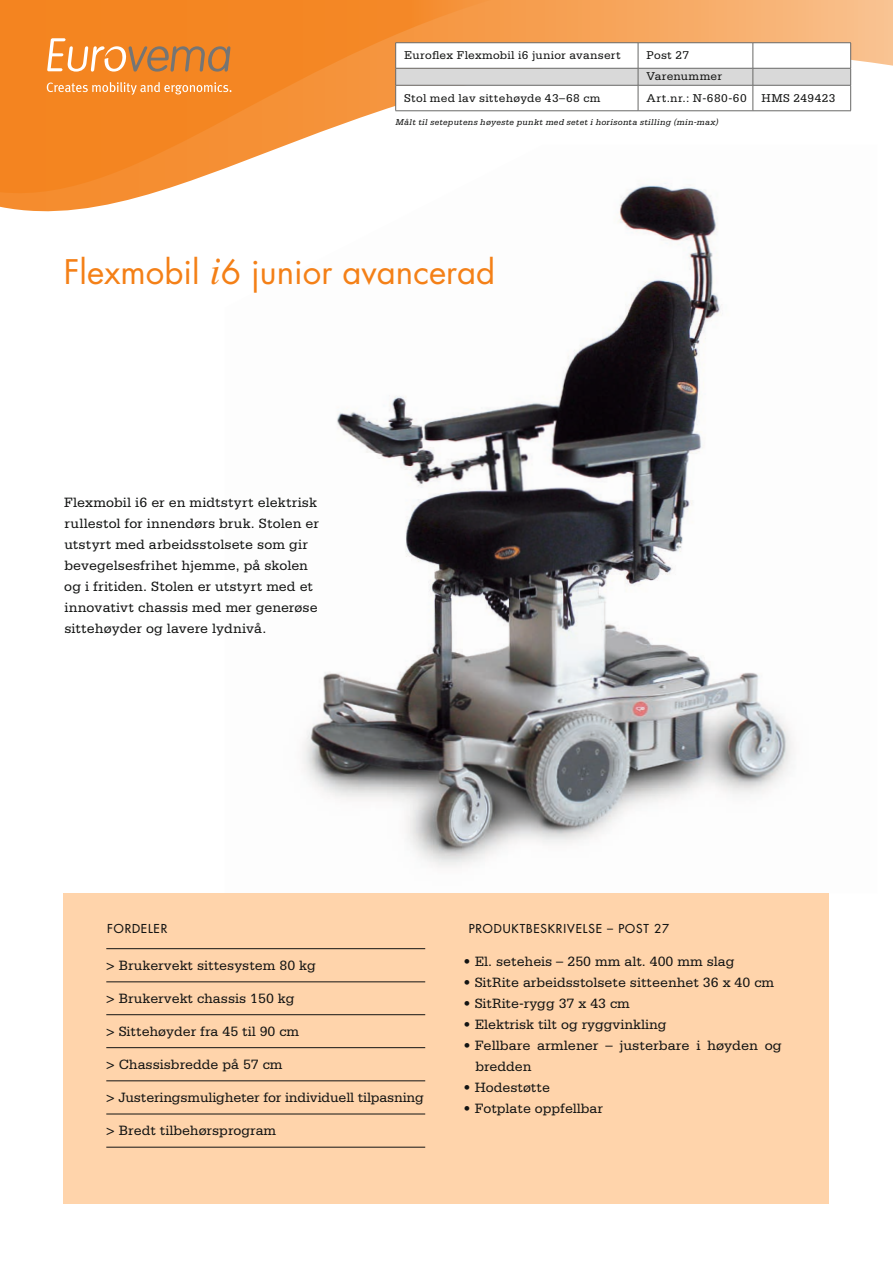
<style>
.page{position:relative;width:893px;height:1263px;background:#fff}
.page>*{position:absolute;margin:0;border:0;box-sizing:border-box;transform-origin:0 0}
.t1{font:33px "Futura Std";color:#f48017}
.t2{font:14.25px/21px "Serifa Std";color:#131413}
.t3{font:12px/21.3px "Serifa Std";letter-spacing:.025em;color:#131413}
.t4{font:500 12px "Futura Std";letter-spacing:.075em;color:#131413}
.t5{font:italic 9px "Serifa Std";letter-spacing:.035em;color:#131413}
.s1{font-family:"Times LT Std";font-style:italic;font-size:39px}
</style>
<div class="page">
<svg style="left:0;top:0;width:893px;height:212px"></svg>
<svg style="left:0;top:0;width:538px;height:195px;background:#f59641"></svg>
<svg style="left:47px;top:38px;width:184px;height:34px;background:#e29045"></svg>
<svg style="left:47px;top:82px;width:184px;height:13px;background:#f69f50"></svg>
<div style="left:64px;top:893px;width:765px;height:310px;background:#ffd4ab"></div>
<img style="left:225px;top:145px;width:652px;height:722px">
<hr style="left:395px;top:42px;width:243px;height:1px;background:#686867">
<hr style="left:638px;top:42px;width:115px;height:1px;background:#686867">
<hr style="left:753px;top:42px;width:98px;height:1px;background:#686867">
<svg style="left:395px;top:43px;width:456px;height:68px"></svg>
<hr style="left:395px;top:111px;width:243px;height:1px;background:#686867">
<hr style="left:638px;top:111px;width:115px;height:1px;background:#686867">
<hr style="left:753px;top:111px;width:98px;height:1px;background:#686867">
<hr style="left:106px;top:981px;width:319px;height:1px;background:#131413">
<hr style="left:106px;top:948px;width:319px;height:1px;background:#131413">
<hr style="left:106px;top:1014px;width:319px;height:1px;background:#131413">
<hr style="left:106px;top:1047px;width:319px;height:1px;background:#131413">
<hr style="left:106px;top:1080px;width:319px;height:1px;background:#131413">
<hr style="left:106px;top:1113px;width:319px;height:1px;background:#131413">
<hr style="left:106px;top:1147px;width:319px;height:1px;background:#131413">
<p class="t3" style="left:404px;top:45px;width:218px">Euroflex Flexmobil i6 junior avansert</p>
<p class="t3" style="left:647px;top:45px;width:77px">Post 27<br>Varenummer</p>
<p class="t3" style="left:404px;top:87px;width:198px">Stol med lav sittehøyde 43–68 cm</p>
<p class="t3" style="left:647px;top:87px;width:191px">Art.nr.: N-680-60 HMS 249423</p>
<p class="t5" style="left:395px;top:117px;width:325px">Målt til seteputens høyeste punkt med setet i horisonta stilling (min-max)</p>
<h1 class="t1" style="left:64px;top:251px;width:433px">Flexmobil <span class="s1">i</span>6 junior avancerad</h1>
<p class="t2" style="left:64px;top:492px;width:256px">Flexmobil i6 er en midtstyrt elektrisk rullestol for innendørs bruk. Stolen er utstyrt med arbeidsstolsete som gir bevegelsesfrihet hjemme, på skolen og i fritiden. Stolen er utstyrt med et innovativt chassis med mer generøse sittehøyder og lavere lydnivå.</p>
<p class="t4" style="left:107px;top:921px;width:62px">FORDELER</p>
<p class="t2" style="left:106px;top:955px;width:211px">&gt; Brukervekt sittesystem 80 kg</p>
<p class="t2" style="left:106px;top:988px;width:190px">&gt; Brukervekt chassis 150 kg</p>
<p class="t2" style="left:106px;top:1021px;width:195px">&gt; Sittehøyder fra 45 til 90 cm</p>
<p class="t2" style="left:106px;top:1054px;width:178px">&gt; Chassisbredde på 57 cm</p>
<p class="t2" style="left:106px;top:1087px;width:319px">&gt; Justeringsmuligheter for individuell tilpasning</p>
<p class="t2" style="left:106px;top:1120px;width:172px">&gt; Bredt tilbehørsprogram</p>
<p class="t4" style="left:469px;top:921px;width:202px">PRODUKTBESKRIVELSE – POST 27</p>
<p class="t2" style="left:464px;top:951px;width:272px">• El. seteheis – 250 mm alt. 400 mm slag</p>
<p class="t2" style="left:464px;top:972px;width:312px">• SitRite arbeidsstolsete sitteenhet 36 x 40 cm</p>
<p class="t2" style="left:464px;top:993px;width:168px">• SitRite-rygg 37 x 43 cm</p>
<p class="t2" style="left:464px;top:1014px;width:204px">• Elektrisk tilt og ryggvinkling</p>
<p class="t2" style="left:475px;top:1035px;width:308px;text-indent:-12px">• Fellbare armlener – justerbare i høyden og bredden</p>
<p class="t2" style="left:464px;top:1077px;width:88px">• Hodestøtte</p>
<p class="t2" style="left:464px;top:1098px;width:141px">• Fotplate oppfellbar</p>
</div>
